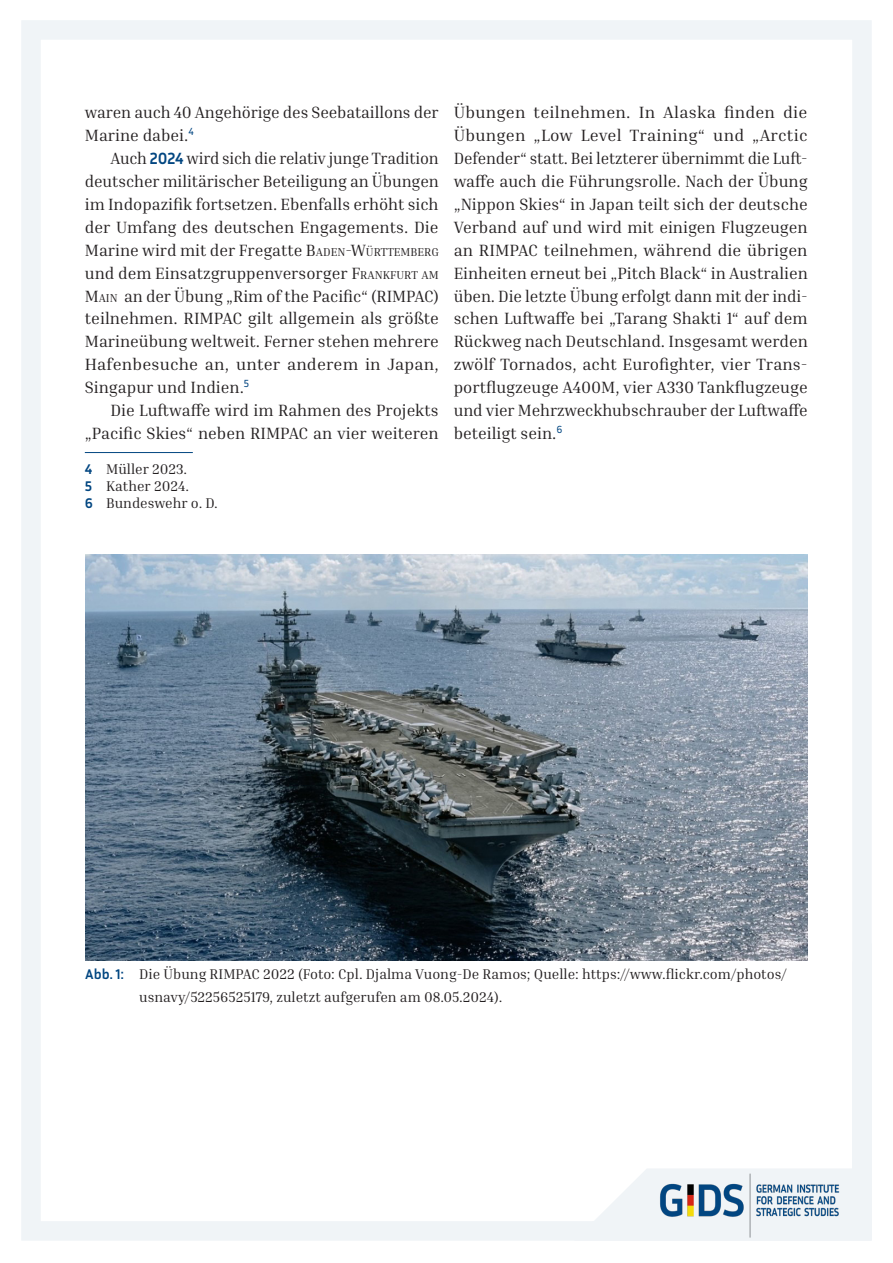
<style>
.page{position:relative;width:893px;height:1263px;background:#fff}
.page>*{position:absolute;margin:0;border:0;box-sizing:border-box;transform-origin:0 0}
.Paragraph_indent{font:16.5px/23px "Inria Serif";color:#231f20;text-align:justify}
.Paragraph_indent-2{font:14.25px/23px "Inria Serif";color:#231f20}
.Fußnotentext{font:14.25px "Inria Serif";color:#231f20}
.s1{font-family:"Inria Sans";font-weight:700;color:#024681}
.s2{font-style:inherit}
.s3{font-size:11.55px}
</style>
<div class="page">
<div style="left:21px;top:20px;width:851px;height:1221px;border:20px solid #f0f4f7"></div>
<svg style="left:574px;top:943px;width:298px;height:298px"></svg>
<img style="left:659px;top:1169px;width:180px;height:71px">
<hr style="left:85px;top:452px;width:108px;height:1px;background:#024681">
<img style="left:85px;top:554px;width:723px;height:406px">
<p class="Paragraph_indent" style="left:85px;top:100px;width:355px">waren auch 40 Angehörige des Seebataillons der<br>Marine dabei.<sup>4</sup></p>
<p class="Paragraph_indent" style="left:85px;top:146px;width:356px;text-indent:26px">Auch <span class="s1">2024</span> wird sich die relativ junge Tradition deutscher militärischer Beteiligung an Übungen im Indopazifik fortsetzen. Ebenfalls erhöht sich der Umfang des deutschen Engagements. Die Marine wird mit der Fregatte <span class="s2">B</span><span class="s3">ADEN</span><span class="s2">-W</span><span class="s3">ÜRTTEMBERG </span>und dem Einsatzgruppenversorger <span class="s2">F</span><span class="s3">RANKFURT AM </span><span class="s2">M</span><span class="s3">AIN</span> an der Übung „Rim of the Pacific“ (RIMPAC) teilnehmen. RIMPAC gilt allgemein als größte Marineübung weltweit. Ferner stehen mehrere Hafenbesuche an, unter anderem in Japan, Singapur und Indien.<sup>5</sup></p>
<p class="Paragraph_indent" style="left:85px;top:399px;width:355px;text-align:right">Die Luftwaffe wird im Rahmen des Projekts „Pacific Skies“ neben RIMPAC an vier weiteren</p>
<p class="Fußnotentext" style="left:85px;top:460px;width:104px"><span class="s1">4</span> Müller 2023.</p>
<p class="Fußnotentext" style="left:85px;top:477px;width:106px"><span class="s1">5</span> Kather 2024.</p>
<p class="Fußnotentext" style="left:85px;top:494px;width:134px"><span class="s1">6</span> Bundeswehr o. D.</p>
<p class="Paragraph_indent" style="left:454px;top:100px;width:356px">Übungen teilnehmen. In Alaska finden die Übungen „Low Level Training“ und „Arctic Defender“ statt. Bei letzterer übernimmt die Luft&shy;waffe auch die Führungsrolle. Nach der Übung „Nippon Skies“ in Japan teilt sich der deutsche Verband auf und wird mit einigen Flugzeugen an RIMPAC teilnehmen, während die übrigen Einheiten erneut bei „Pitch Black“ in Australien üben. Die letzte Übung erfolgt dann mit der indi&shy;schen Luftwaffe bei „Tarang Shakti 1“ auf dem Rückweg nach Deutschland. Insgesamt werden zwölf Tornados, acht Eurofighter, vier Trans&shy;portflugzeuge A400M, vier A330 Tankflugzeuge und vier Mehrzweckhubschrauber der Luftwaffe beteiligt sein.<sup>6</sup></p>
<p class="Paragraph_indent-2" style="left:139px;top:962px;width:649px;text-indent:-54px"><span class="s1">Abb. 1:</span> Die Übung RIMPAC 2022 (Foto: Cpl. Djalma Vuong-De Ramos; Quelle: https://www.flickr.com/photos/ usnavy/52256525179, zuletzt aufgerufen am 08.05.2024).</p>
</div>
